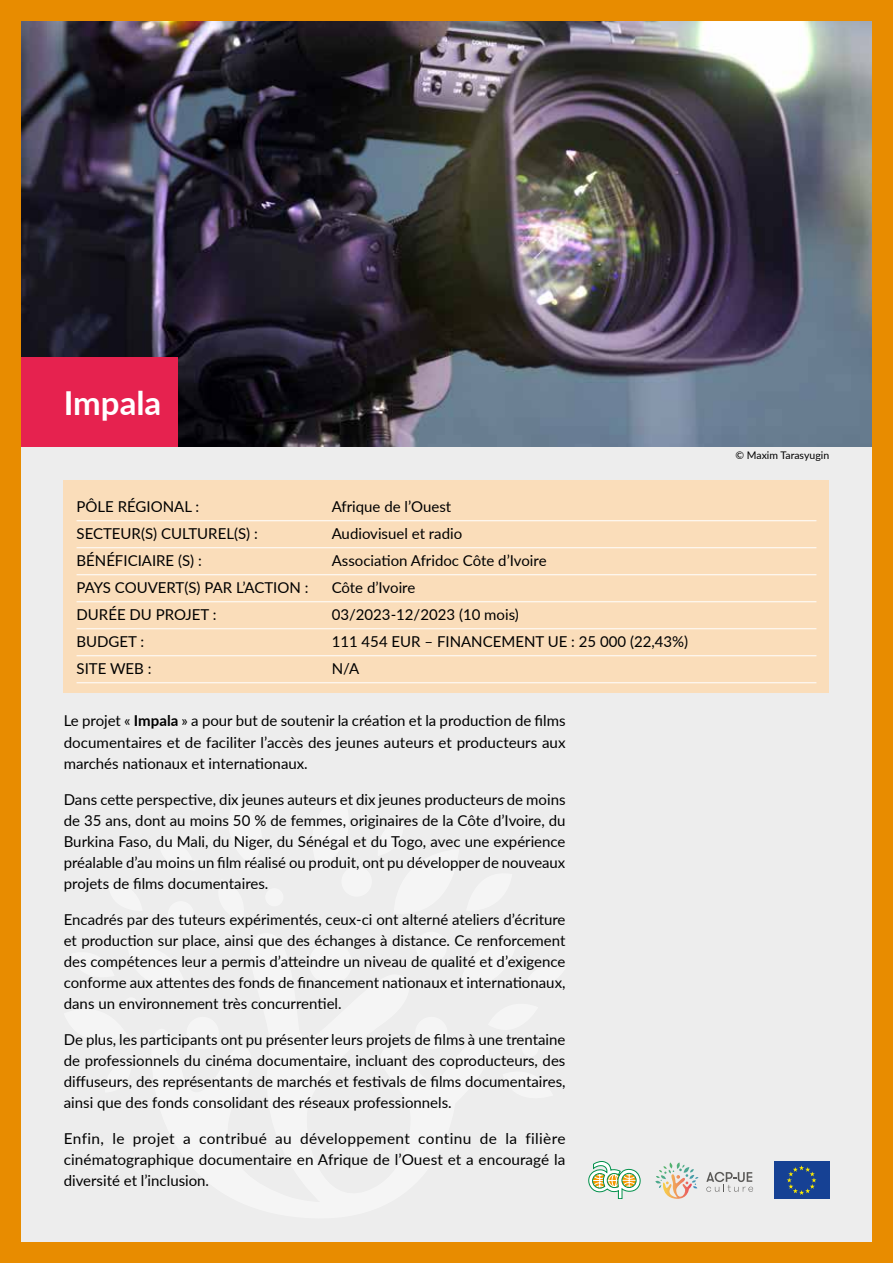
<style>
.page{position:relative;width:893px;height:1263px;background:#e88c00}
.page>*{position:absolute;margin:0;border:0;box-sizing:border-box;transform-origin:0 0}
.t1{font:700 33px "Lato";color:#fff}
.t2{font:15px/21px "Lato";color:#000;text-align:justify}
.t3{font:10.5px "Lato";color:#000}
.s1{font-weight:700}
</style>
<div class="page">
<div style="left:21px;top:21px;width:851px;height:1221px;background:#ededed"></div>
<div style="left:187px;top:1017px;width:32px;height:32px;background:#f5f5f5;border-radius:50%"></div>
<div style="left:309px;top:942px;width:43px;height:42px;background:#f5f5f5;border-radius:50%"></div>
<div style="left:415px;top:1017px;width:33px;height:32px;background:#f5f5f5;border-radius:50%"></div>
<div style="left:265px;top:888px;width:18px;height:18px;background:#f5f5f5;border-radius:50%"></div>
<div style="left:168px;top:901px;width:26px;height:26px;background:#f5f5f5;border-radius:50%"></div>
<div style="left:125px;top:997px;width:13px;height:13px;background:#f5f5f5;border-radius:50%"></div>
<div style="left:416px;top:932px;width:31px;height:30px;background:#f5f5f5;border-radius:50%"></div>
<div style="left:341px;top:866px;width:31px;height:31px;background:#f5f5f5;border-radius:50%"></div>
<div style="left:522px;top:1041px;width:16px;height:16px;background:#f5f5f5;border-radius:50%"></div>
<div style="left:64px;top:480px;width:765px;height:213px;background:#faddba"></div>
<hr style="left:77px;top:520px;width:739px;height:1px;background:#fff">
<hr style="left:77px;top:547px;width:739px;height:1px;background:#fff">
<hr style="left:77px;top:574px;width:739px;height:1px;background:#fff">
<hr style="left:77px;top:601px;width:739px;height:1px;background:#fff">
<hr style="left:77px;top:628px;width:739px;height:1px;background:#fff">
<hr style="left:77px;top:655px;width:739px;height:1px;background:#fff">
<hr style="left:77px;top:682px;width:739px;height:1px;background:#fff">
<svg style="left:588px;top:1161px;width:52px;height:38px"></svg>
<div style="left:774px;top:1162px;width:55px;height:37px;background:#164194"></div>
<svg style="left:787px;top:1165px;width:29px;height:30px"></svg>
<svg style="left:706px;top:1172px;width:47px;height:20px"></svg>
<svg style="left:655px;top:1162px;width:43px;height:37px"></svg>
<img style="left:21px;top:21px;width:851px;height:425px">
<div style="left:21px;top:357px;width:157px;height:89px;background:#e6224f"></div>
<h1 class="t1" style="left:64px;top:379px;width:99px">Impala</h1>
<p class="t2" style="left:77px;top:495px;width:124px">PÔLE RÉGIONAL :</p>
<p class="t2" style="left:332px;top:495px;width:121px">Afrique de l’Ouest</p>
<p class="t2" style="left:77px;top:522px;width:183px">SECTEUR(S) CULTUREL(S) :</p>
<p class="t2" style="left:332px;top:522px;width:132px">Audiovisuel et radio</p>
<p class="t2" style="left:77px;top:549px;width:127px">BÉNÉFICIAIRE (S) :</p>
<p class="t2" style="left:332px;top:549px;width:216px">Association Afridoc Côte d’Ivoire</p>
<p class="t2" style="left:77px;top:576px;width:233px">PAYS COUVERT(S) PAR L’ACTION :</p>
<p class="t2" style="left:332px;top:576px;width:85px">Côte d’Ivoire</p>
<p class="t2" style="left:77px;top:603px;width:142px">DURÉE DU PROJET :</p>
<p class="t2" style="left:332px;top:603px;width:189px">03/2023-12/2023 (10 mois)</p>
<p class="t2" style="left:77px;top:630px;width:69px">BUDGET :</p>
<p class="t2" style="left:332px;top:630px;width:358px">111 454 EUR – FINANCEMENT UE : 25 000 (22,43%)</p>
<p class="t2" style="left:77px;top:657px;width:76px">SITE WEB :</p>
<p class="t2" style="left:332px;top:657px;width:29px">N/A</p>
<p class="t2" style="left:64px;top:710px;width:503px">Le projet « <span class="s1">Impala</span> » a pour but de soutenir la création et la production de films documentaires et de faciliter l’accès des jeunes auteurs et producteurs aux marchés nationaux et internationaux.</p>
<p class="t2" style="left:64px;top:788px;width:503px">Dans cette perspective, dix jeunes auteurs et dix jeunes producteurs de moins de 35 ans, dont au moins 50 % de femmes, originaires de la Côte d’Ivoire, du Burkina Faso, du Mali, du Niger, du Sénégal et du Togo, avec une expérience préalable d’au moins un film réalisé ou produit, ont pu développer de nouveaux projets de films documentaires.</p>
<p class="t2" style="left:64px;top:908px;width:503px">Encadrés par des tuteurs expérimentés, ceux-ci ont alterné ateliers d’écriture et production sur place, ainsi que des échanges à distance. Ce renforcement des compétences leur a permis d’atteindre un niveau de qualité et d’exigence conforme aux attentes des fonds de financement nationaux et internationaux, dans un environnement très concurrentiel.</p>
<p class="t2" style="left:64px;top:1028px;width:503px">De plus, les participants ont pu présenter leurs projets de films à une trentaine de professionnels du cinéma documentaire, incluant des coproducteurs, des diffuseurs, des représentants de marchés et festivals de films documentaires, ainsi que des fonds consolidant des réseaux professionnels.</p>
<p class="t2" style="left:64px;top:1127px;width:503px">Enfin, le projet a contribué au développement continu de la filière cinématographique documentaire en Afrique de l’Ouest et a encouragé la diversité et l’inclusion.</p>
<p class="t3" style="left:735px;top:448px;width:95px">© Maxim Tarasyugin</p>
</div>
